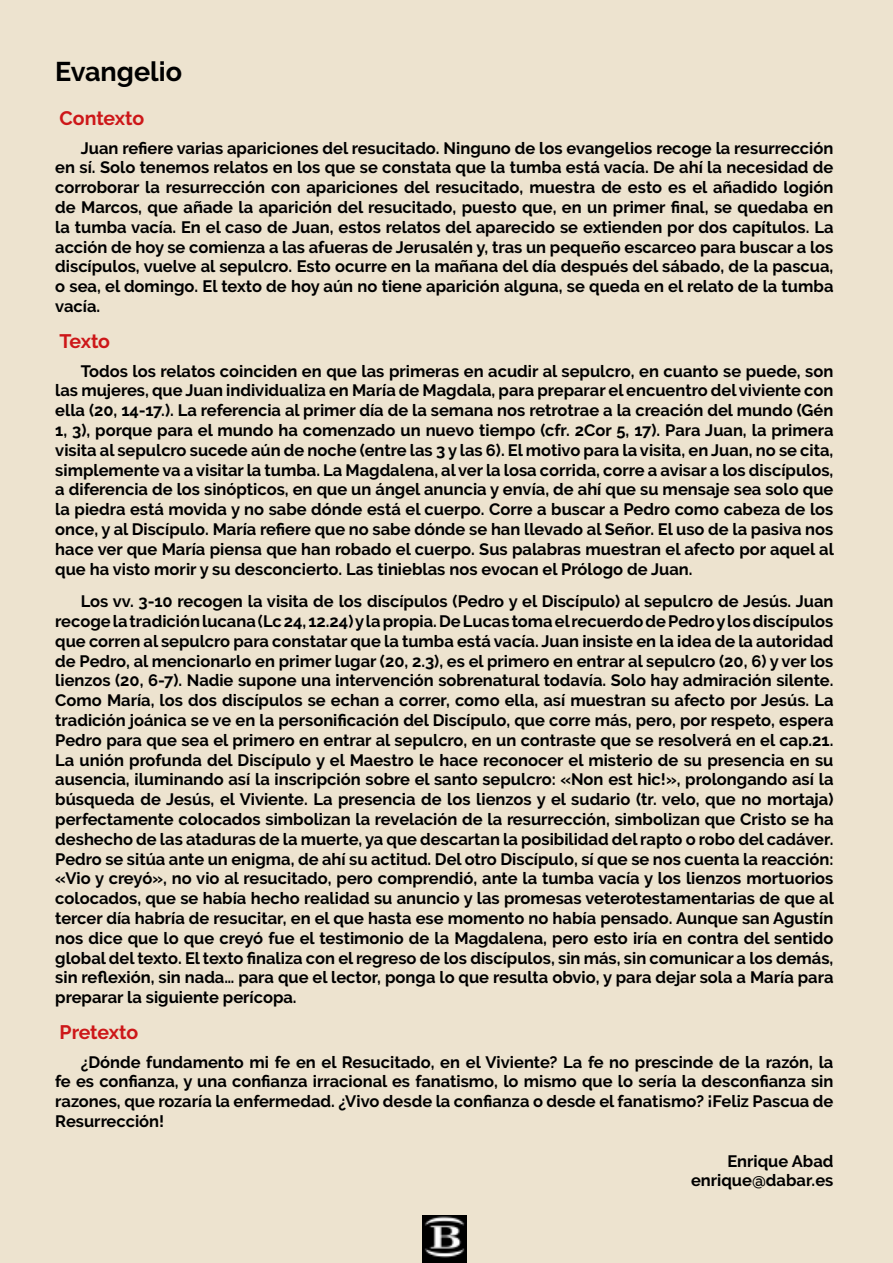
<style>
.page{position:relative;width:893px;height:1263px;background:#ede3cf}
.page>*{position:absolute;margin:0;border:0;box-sizing:border-box;transform-origin:0 0}
.t1{font:700 27px "Raleway";color:#000}
.t2{font:700 19.5px "Raleway";letter-spacing:-.015em;color:#cd1719}
.t3{font:700 16.5px/19.8px "Raleway";color:#000;text-align:justify}
</style>
<div class="page">
<img style="left:422px;top:1216px;width:44px;height:47px">
<h1 class="t1" style="left:55px;top:56px;width:128px">Evangelio</h1>
<p class="t2" style="left:60px;top:107px;width:86px">Contexto</p>
<p class="t3" style="left:55px;top:138px;width:780px;text-indent:26px">Juan refiere varias apariciones del resucitado. Ninguno de los evangelios recoge la resurrección en sí. Solo tenemos relatos en los que se constata que la tumba está vacía. De ahí la necesidad de corroborar la resurrección con apariciones del resucitado, muestra de esto es el añadido logión de Marcos, que añade la aparición del resucitado, puesto que, en un primer final, se quedaba en la tumba vacía. En el caso de Juan, estos relatos del aparecido se extienden por dos capítulos. La acción de hoy se comienza a las afueras de Jerusalén y, tras un pequeño escarceo para buscar a los discípulos, vuelve al sepulcro. Esto ocurre en la mañana del día después del sábado, de la pascua, o sea, el domingo. El texto de hoy aún no tiene aparición alguna, se queda en el relato de la tumba vacía.</p>
<p class="t2" style="left:60px;top:330px;width:52px">Texto</p>
<p class="t3" style="left:55px;top:361px;width:780px;text-indent:26px">Todos los relatos coinciden en que las primeras en acudir al sepulcro, en cuanto se puede, son las mujeres, que Juan individualiza en María de Magdala, para preparar el encuentro del viviente con ella (20, 14-17.). La referencia al primer día de la semana nos retrotrae a la creación del mundo (Gén 1, 3), porque para el mundo ha comenzado un nuevo tiempo (cfr. 2Cor 5, 17). Para Juan, la primera visita al sepulcro sucede aún de noche (entre las 3 y las 6). El motivo para la visita, en Juan, no se cita, simplemente va a visitar la tumba. La Magdalena, al ver la losa corrida, corre a avisar a los discípulos, a diferencia de los sinópticos, en que un ángel anuncia y envía, de ahí que su mensaje sea solo que la piedra está movida y no sabe dónde está el cuerpo. Corre a buscar a Pedro como cabeza de los once, y al Discípulo. María refiere que no sabe dónde se han llevado al Señor. El uso de la pasiva nos hace ver que María piensa que han robado el cuerpo. Sus palabras muestran el afecto por aquel al que ha visto morir y su desconcierto. Las tinieblas nos evocan el Prólogo de Juan.</p>
<p class="t3" style="left:55px;top:591px;width:780px;text-indent:26px">Los vv. 3-10 recogen la visita de los discípulos (Pedro y el Discípulo) al sepulcro de Jesús. Juan recoge la tradición lucana (Lc 24, 12.24) y la propia. De Lucas toma el recuerdo de Pedro y los discípulos que corren al sepulcro para constatar que la tumba está vacía. Juan insiste en la idea de la autoridad de Pedro, al mencionarlo en primer lugar (20, 2.3), es el primero en entrar al sepulcro (20, 6) y ver los lienzos (20, 6-7). Nadie supone una intervención sobrenatural todavía. Solo hay admiración silente.<br>Como María, los dos discípulos se echan a correr, como ella, así muestran su afecto por Jesús. La tradición joánica se ve en la personificación del Discípulo, que corre más, pero, por respeto, espera Pedro para que sea el primero en entrar al sepulcro, en un contraste que se resolverá en el cap.21.<br>La unión profunda del Discípulo y el Maestro le hace reconocer el misterio de su presencia en su ausencia, iluminando así la inscripción sobre el santo sepulcro: «Non est hic!», prolongando así la búsqueda de Jesús, el Viviente. La presencia de los lienzos y el sudario (tr. velo, que no mortaja) perfectamente colocados simbolizan la revelación de la resurrección, simbolizan que Cristo se ha deshecho de las ataduras de la muerte, ya que descartan la posibilidad del rapto o robo del cadáver.<br>Pedro se sitúa ante un enigma, de ahí su actitud. Del otro Discípulo, sí que se nos cuenta la reacción: «Vio y creyó», no vio al resucitado, pero comprendió, ante la tumba vacía y los lienzos mortuorios colocados, que se había hecho realidad su anuncio y las promesas veterotestamentarias de que al tercer día habría de resucitar, en el que hasta ese momento no había pensado. Aunque san Agustín nos dice que lo que creyó fue el testimonio de la Magdalena, pero esto iría en contra del sentido global del texto. El texto finaliza con el regreso de los discípulos, sin más, sin comunicar a los demás, sin reflexión, sin nada… para que el lector, ponga lo que resulta obvio, y para dejar sola a María para preparar la siguiente perícopa.</p>
<p class="t2" style="left:60px;top:1021px;width:80px">Pretexto</p>
<p class="t3" style="left:55px;top:1052px;width:780px;text-indent:26px">¿Dónde fundamento mi fe en el Resucitado, en el Viviente? La fe no prescinde de la razón, la fe es confianza, y una confianza irracional es fanatismo, lo mismo que lo sería la desconfianza sin razones, que rozaría la enfermedad. ¿Vivo desde la confianza o desde el fanatismo? ¡Feliz Pascua de Resurrección!</p>
<p class="t3" style="left:691px;top:1151px;width:144px;text-align:right">Enrique Abad enrique@dabar.es</p>
</div>
